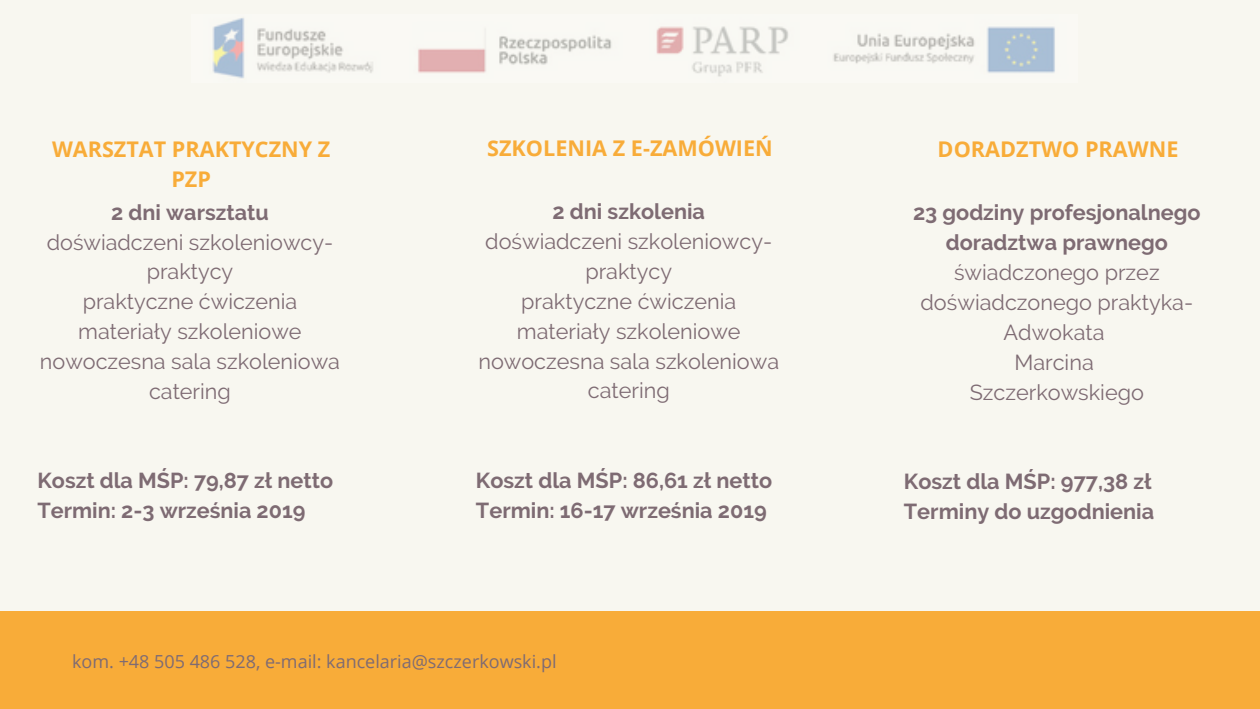
<style>
.page{position:relative;width:1260px;height:709px;background:#f8f7f0}
.page>*{position:absolute;margin:0;border:0;box-sizing:border-box;transform-origin:0 0}
.t1{font:21.6px/29.7px "Raleway";color:#7e6b73;text-align:center}
.t2{font:700 21.6px/29.7px "Raleway";color:#7e6b73}
.t3{font:700 21.6px/29.7px "Open Sans";color:#f8ac39;text-align:center}
.t4{font:18px "Open Sans";color:#7e6b73}
</style>
<div class="page">
<div style="left:0;top:611px;width:1260px;height:98px;background:#f8ac39"></div>
<img style="left:212px;top:18px;width:843px;height:61px">
<p class="t3" style="left:52px;top:134px;width:280px">WARSZTAT PRAKTYCZNY Z<br>PZP</p>
<p class="t2" style="left:111px;top:197px;width:159px">2 dni warsztatu</p>
<p class="t1" style="left:40px;top:227px;width:302px">doświadczeni szkoleniowcy&shy;praktycy<br>praktyczne ćwiczenia materiały szkoleniowe nowoczesna sala szkoleniowa catering</p>
<p class="t2" style="left:38px;top:465px;width:297px">Koszt dla MŚP: 79,87 zł netto<br>Termin: 2-3 września 2019</p>
<p class="t3" style="left:487px;top:133px;width:287px">SZKOLENIA Z E-ZAMÓWIEŃ</p>
<p class="t2" style="left:553px;top:197px;width:154px">2 dni szkolenia</p>
<p class="t1" style="left:478px;top:227px;width:302px">doświadczeni szkoleniowcy&shy;praktycy<br>praktyczne ćwiczenia materiały szkoleniowe nowoczesna sala szkoleniowa catering</p>
<p class="t2" style="left:476px;top:465px;width:298px">Koszt dla MŚP: 86,61 zł netto<br>Termin: 16-17 września 2019</p>
<p class="t4" style="left:72px;top:648px;width:486px">kom. +48 505 486 528, e-mail: kancelaria@szczerkowski.pl</p>
<p class="t3" style="left:938px;top:134px;width:242px">DORADZTWO PRAWNE</p>
<p class="t2" style="left:913px;top:198px;width:289px;text-align:center">23 godziny profesjonalnego doradztwa prawnego</p>
<p class="t1" style="left:921px;top:257px;width:274px">świadczonego przez doświadczonego praktyka-<br>Adwokata<br>Marcina<br>Szczerkowskiego</p>
<p class="t2" style="left:904px;top:466px;width:252px">Koszt dla MŚP: 977,38 zł<br>Terminy do uzgodnienia</p>
</div>
